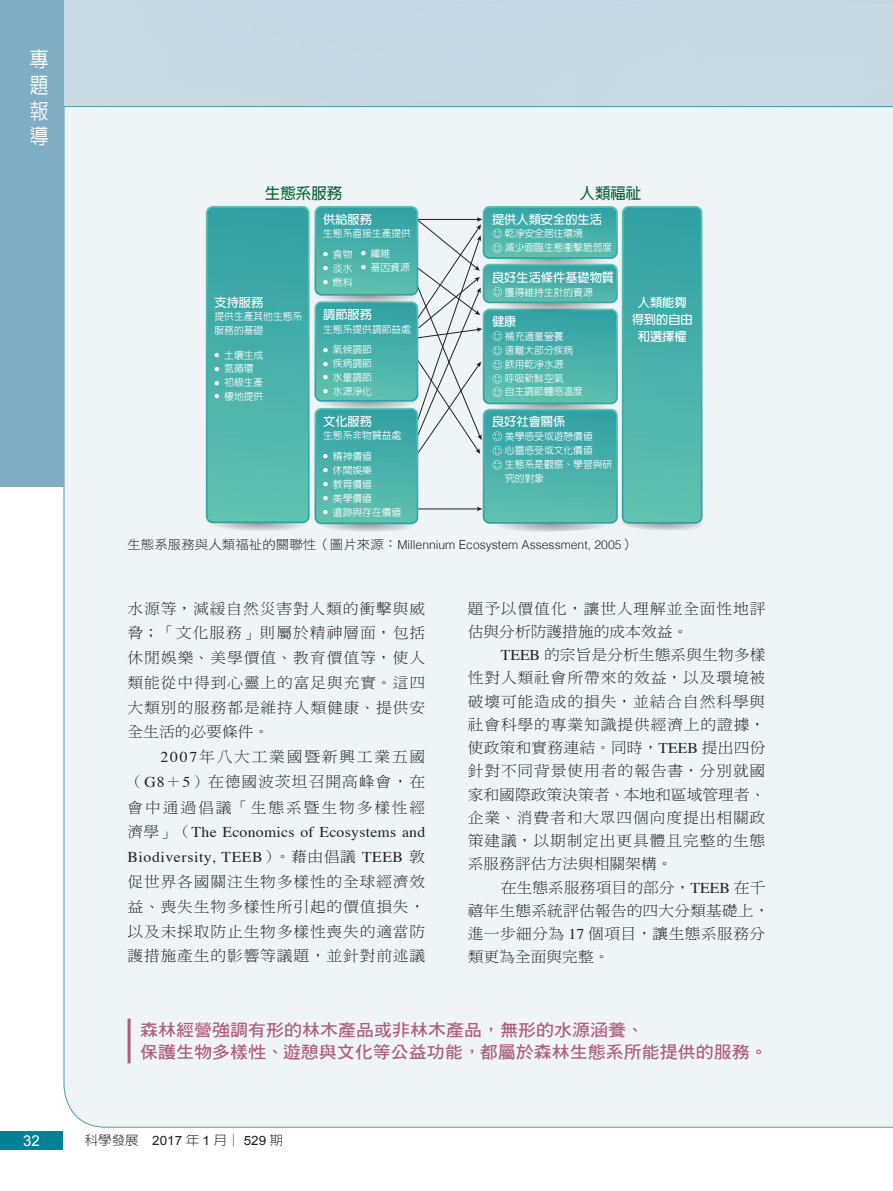
<style>
.page{position:relative;width:893px;height:1191px;background:#fff}
.page>*{position:absolute;margin:0;border:0;box-sizing:border-box;transform-origin:0 0}
.t1{font:500 21px/25.7px "AR New Hei B5";color:#fff;text-align:justify;scale:.9 1}
.專題-抽言{font:17.1px "DF Hei Std W7";color:#ae5e7e;scale:1.05 1}
.t2{font:700 15.45px "AR New Hei B5";color:#0c6638}
.內文{font:15px/23.2px "DF Ming Std W3";letter-spacing:.055em;color:#231f20;text-align:justify;scale:1.05 1}
.內文-2{font:15px/23.2px "DF Ming Std W3";letter-spacing:.01em;color:#231f20;scale:1.05 1}
.t3{font:15px "Arial";color:#fff}
.t4{font:300 12.9px "AR New Hei B5";color:#231f20;scale:1.05 1}
.圖說{font:300 12.3px "Helvetica";color:#231f20}
.t5{font:700 12.15px/17.2px "AR New Hei B5";color:#fff;text-align:center}
.t6{font:500 9.75px/13.8px "AR New Hei B5";color:#fff}
.s1{font-family:"DF Hei Std W3";font-weight:400;font-size:12.9px}
.s2{font-family:"Times"}
.s3{font-family:"Arial";font-weight:400}
</style>
<div class="page">
<div style="left:0;top:1131px;width:62px;height:18px;background:#008194"></div>
<div style="left:63px;top:107px;width:830px;height:1021px;background:#eff5f7"></div>
<hr style="left:0;top:106px;width:893px;height:1px;background:#5597b0">
<div style="left:0;top:0;width:64px;height:487px;background:#7fadc4"></div>
<svg style="left:206px;top:206px;width:496px;height:326px;background:#65bab5"></svg>
<hr style="left:128px;top:1018px;width:3px;height:45px;background:#ae5e7e">
<h1 class="t1" style="left:30px;top:47px;width:22px">專題報導</h1>
<p class="t2" style="left:265px;top:185px;width:79px">生態系服務</p>
<p class="t2" style="left:580px;top:185px;width:63px">人類福祉</p>
<p class="t5" style="left:323px;top:210px;width:50px">供給服務</p>
<p class="t6" style="left:323px;top:227px;width:89px">生態系直接生產提供</p>
<p class="t6" style="left:323px;top:248px;width:31px"><sup>●</sup> 食物</p>
<p class="t6" style="left:323px;top:261px;width:31px"><sup>●</sup> 淡水</p>
<p class="t6" style="left:323px;top:275px;width:31px"><sup>●</sup> 燃料</p>
<p class="t5" style="left:492px;top:210px;width:111px">提供人類安全的生活</p>
<p class="t6" style="left:505px;top:227px;width:109px">乾淨安全居住環境<br>減少面臨生態衝擊脆弱度</p>
<p class="t6" style="left:361px;top:247px;width:31px"><sup>●</sup> 纖維</p>
<p class="t6" style="left:361px;top:260px;width:50px"><sup>●</sup> 基因資源</p>
<p class="t5" style="left:492px;top:268px;width:124px">良好生活條件基礎物質</p>
<p class="t6" style="left:505px;top:285px;width:89px">獲得維持生計的資源</p>
<p class="t5" style="left:632px;top:293px;width:63px">人類能夠得到的自由和選擇權</p>
<p class="t5" style="left:214px;top:293px;width:50px">支持服務</p>
<p class="t6" style="left:214px;top:310px;width:89px">提供生產其他生態系服務的基礎</p>
<p class="t6" style="left:214px;top:348px;width:50px"><sup>●</sup> 土壤生成</p>
<p class="t6" style="left:214px;top:362px;width:41px"><sup>●</sup> 氮循環</p>
<p class="t6" style="left:214px;top:376px;width:50px"><sup>●</sup> 初級生產</p>
<p class="t6" style="left:214px;top:389px;width:50px"><sup>●</sup> 棲地提供</p>
<p class="t5" style="left:323px;top:305px;width:50px">調節服務</p>
<p class="t6" style="left:323px;top:322px;width:89px">生態系提供調節益處</p>
<p class="t6" style="left:323px;top:343px;width:50px"><sup>●</sup> 氣候調節</p>
<p class="t6" style="left:323px;top:357px;width:50px"><sup>●</sup> 疾病調節</p>
<p class="t6" style="left:323px;top:370px;width:50px"><sup>●</sup> 水量調節</p>
<p class="t6" style="left:323px;top:384px;width:60px"><sup>●</sup> 水源淨化　</p>
<p class="t5" style="left:323px;top:412px;width:50px">文化服務</p>
<p class="t6" style="left:323px;top:429px;width:80px">生態系非物質益處</p>
<p class="t6" style="left:323px;top:449px;width:50px"><sup>●</sup> 精神價值</p>
<p class="t6" style="left:323px;top:463px;width:50px"><sup>●</sup> 休閒娛樂</p>
<p class="t6" style="left:323px;top:477px;width:50px"><sup>●</sup> 教育價值</p>
<p class="t6" style="left:323px;top:491px;width:50px"><sup>●</sup> 美學價值</p>
<p class="t6" style="left:323px;top:505px;width:89px"><sup>●</sup> 遺跡與存在價值　</p>
<p class="t5" style="left:492px;top:313px;width:26px">健康</p>
<p class="t6" style="left:505px;top:329px;width:80px">補充適量營養<br>遠離大部分疾病飲用乾淨水源<br>呼吸新鮮空氣<br>自主調節體感溫度</p>
<p class="t5" style="left:492px;top:413px;width:75px">良好社會關係</p>
<p class="t6" style="left:505px;top:429px;width:109px">美學感受或遊憩價值<br>心靈感受或文化價值<br>生態系是觀察、學習與研究的對象</p>
<p class="圖說" style="left:127px;top:534px;width:509px"><span class="s1">生態系服務與人類福祉的關聯性（圖片來源：</span>Millennium Ecosystem Assessment, 2005<span class="s1">）</span></p>
<p class="內文" style="left:128px;top:595px;width:285px;line-height:24.8px">水源等，減緩自然災害對人類的衝擊與威脅；「文化服務」則屬於精神層面，包括休閒娛樂、美學價值、教育價值等，使人類能從中得到心靈上的富足與充實。這四大類別的服務都是維持人類健康、提供安全生活的必要條件。</p>
<p class="內文" style="left:128px;top:744px;width:285px;line-height:24.9px;text-indent:33px"><span class="s2">2007</span>年八大工業國暨新興工業五國（<span class="s2">G8</span>＋<span class="s2">5</span>）在德國波茨坦召開高峰會，在會中通過倡議「生態系暨生物多樣性經濟學」（<span class="s2">The Economics of Ecosystems and Biodiversity, TEEB</span>）。藉由倡議 <span class="s2">TEEB</span> 敦促世界各國關注生物多樣性的全球經濟效益、喪失生物多樣性所引起的價值損失，以及未採取防止生物多樣性喪失的適當防護措施產生的影響等議題，並針對前述議</p>
<p class="內文" style="left:468px;top:596px;width:285px">題予以價值化，讓世人理解並全面性地評估與分析防護措施的成本效益。</p>
<p class="內文" style="left:468px;top:643px;width:285px;text-indent:33px"><span class="s2">TEEB</span> 的宗旨是分析生態系與生物多樣性對人類社會所帶來的效益，以及環境被破壞可能造成的損失，並結合自然科學與社會科學的專業知識提供經濟上的證據，使政策和實務連結。同時，<span class="s2">TEEB</span> 提出四份針對不同背景使用者的報告書，分別就國家和國際政策決策者、本地和區域管理者、企業、消費者和大眾四個向度提出相關政策建議，以期制定出更具體且完整的生態系服務評估方法與相關架構。</p>
<p class="內文-2" style="left:468px;top:875px;width:289px;text-indent:33px">在生態系服務項目的部分，<span class="s2">TEEB</span> 在千禧年生態系統評估報告的四大分類基礎上，進一步細分為 <span class="s2">17</span> 個項目，讓生態系服務分類更為全面與完整。</p>
<p class="專題-抽言" style="left:140px;top:1020px;width:481px">森林經營強調有形的林木產品或非林木產品，無形的水源涵養、</p>
<p class="專題-抽言" style="left:140px;top:1043px;width:599px">保護生物多樣性、遊憩與文化等公益功能，都屬於森林生態系所能提供的服務。</p>
<p class="t3" style="left:23px;top:1131px;width:18px">32</p>
<p class="t4" style="left:85px;top:1133px;width:190px">科學發展 <span class="s3">2017</span> 年 <span class="s3">1</span> 月│ <span class="s3">529</span> 期</p>
</div>
